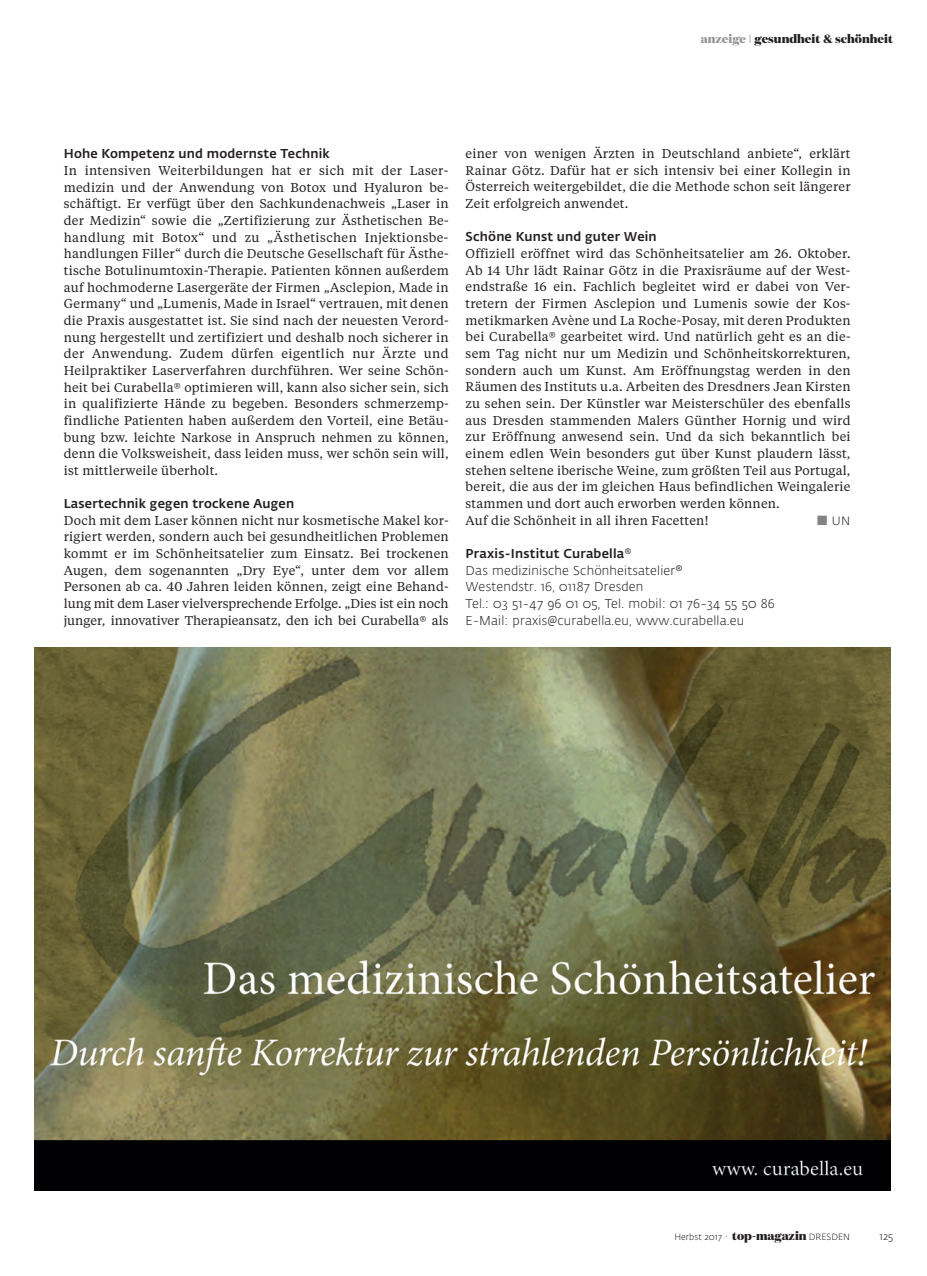
<style>
.page{position:relative;width:927px;height:1276px;background:#fff}
.page>*{position:absolute;margin:0;border:0;box-sizing:border-box;transform-origin:0 0}
.t1{font:12.75px/16.6px "Tiempos Text";letter-spacing:.015em;color:#231f20;text-align:justify}
.t2{font:300 12.75px/16.6px "Fedra Sans Alt Std";letter-spacing:.015em;color:#231f20}
.t3{font:500 12.75px "Fedra Sans Alt Std";letter-spacing:.015em;color:#231f20}
.t4{font:800 12px "Domaine Display";color:#231f20}
.t5{font:300 12px "Fedra Sans Alt Std";color:#231f20}
.t6{font:300 10.5px "Fedra Sans Alt Std";color:#231f20}
.t7{font:300 9px "Fedra Sans Alt Std";color:#231f20}
.s1{color:#939598}
.s2{font-family:"Fedra Sans Alt Std";font-weight:300;color:#939598}
.s3{color:#808285}
.s4{font-weight:500}
.s5{font-family:"Domaine Display";font-weight:800;font-size:12px}
</style>
<div class="page">
<img style="left:34px;top:647px;width:857px;height:544px">
<p class="t4" style="left:701px;top:34px;width:194px"><span class="s1">anzeige</span> <span class="s2">I</span> gesundheit &amp; schönheit</p>
<p class="t3" style="left:64px;top:149px;width:268px">Hohe Kompetenz und modernste Technik</p>
<p class="t1" style="left:64px;top:163px;width:386px">In intensiven Weiterbildungen hat er sich mit der Laser - medizin und der Anwendung von Botox und Hyaluron be - schäftigt. Er verfügt über den Sachkundenachweis „Laser in der Medizin“ sowie die „Zertifizierung zur Ästhetischen Be - handlung mit Botox“ und zu „Ästhetischen Injektions be - handlungen Filler“ durch die Deutsche Gesellschaft für Ästhe&shy;tische Botulinumtoxin-Therapie. Patienten können außerdem auf hochmoderne Lasergeräte der Firmen „Asclepion, Made in Germany“ und „Lumenis, Made in Israel“ vertrauen, mit denen die Praxis ausgestattet ist. Sie sind nach der neuesten Verord - nung hergestellt und zertifiziert und deshalb noch sicherer in der Anwendung. Zudem dürfen eigentlich nur Ärzte und Heilpraktiker Laserverfahren durchführen. Wer seine Schön - heit bei Curabella® optimieren will, kann also sicher sein, sich in qualifizierte Hände zu begeben. Besonders schmerzemp&shy;findliche Patienten haben außerdem den Vorteil, eine Be täu - bung bzw. leichte Narkose in Anspruch nehmen zu können, denn die Volksweisheit, dass leiden muss, wer schön sein will, ist mittlerweile überholt.</p>
<p class="t3" style="left:64px;top:498px;width:232px">Lasertechnik gegen trockene Augen</p>
<p class="t1" style="left:64px;top:513px;width:386px">Doch mit dem Laser können nicht nur kosmetische Makel kor&shy;rigiert werden, sondern auch bei gesundheitlichen Problemen kommt er im Schönheitsatelier zum Einsatz. Bei trockenen Augen, dem sogenannten „Dry Eye“, unter dem vor allem Personen ab ca. 40 Jahren leiden können, zeigt eine Behand - lung mit dem Laser vielversprechende Erfolge. „Dies ist ein noch junger, innovativer Therapieansatz, den ich bei Cura bella® als</p>
<p class="t1" style="left:466px;top:146px;width:386px">einer von wenigen Ärzten in Deutschland anbiete“, erklärt Rainar Götz. Dafür hat er sich intensiv bei einer Kol legin in Österreich weitergebildet, die die Methode schon seit längerer Zeit erfolgreich anwendet.</p>
<p class="t3" style="left:466px;top:232px;width:193px">Schöne Kunst und guter Wein</p>
<p class="t1" style="left:466px;top:246px;width:387px;text-align:left">Offiziell eröffnet wird das Schönheitsatelier am 26. Oktober.<br>Ab 14 Uhr lädt Rainar Götz in die Praxisräume auf der West - endstraße 16 ein. Fachlich begleitet wird er dabei von Ver - tretern der Firmen Asclepion und Lumenis sowie der Kos - metik marken Avène und La Roche-Posay, mit deren Produkten bei Curabella® gearbeitet wird. Und natürlich geht es an die&shy;sem Tag nicht nur um Medizin und Schönheitskorrekturen, sondern auch um Kunst. Am Eröffnungstag werden in den Räumen des Instituts u.a. Arbeiten des Dresdners Jean Kirsten zu sehen sein. Der Künstler war Meisterschüler des ebenfalls aus Dresden stammenden Malers Günther Hornig und wird zur Eröffnung anwesend sein. Und da sich bekanntlich bei einem edlen Wein besonders gut über Kunst plaudern lässt, stehen seltene iberische Weine, zum größten Teil aus Portugal, bereit, die aus der im gleichen Haus befindlichen Weingalerie stammen und dort auch erworben werden können.<br>Auf die Schönheit in all ihren Facetten!</p>
<p class="t5" style="left:817px;top:515px;width:35px"><span class="s3">■</span> UN</p>
<p class="t2" style="left:466px;top:546px;width:311px"><span class="s4">Praxis-Institut Curabella</span>®<br>Das medizinische Schönheitsatelier®<br>Westendstr. 16, 01187 Dresden<br>Tel.: 03 51-47 96 01 05, Tel. mobil: 01 76-34 55 50 86<br>E-Mail: praxis@curabella.eu, www.curabella.eu</p>
<p class="t7" style="left:674px;top:1233px;width:177px">Herbst 2017 . <span class="s5">top-magazin</span> DRESDEN</p>
<p class="t6" style="left:880px;top:1232px;width:15px">125</p>
</div>
